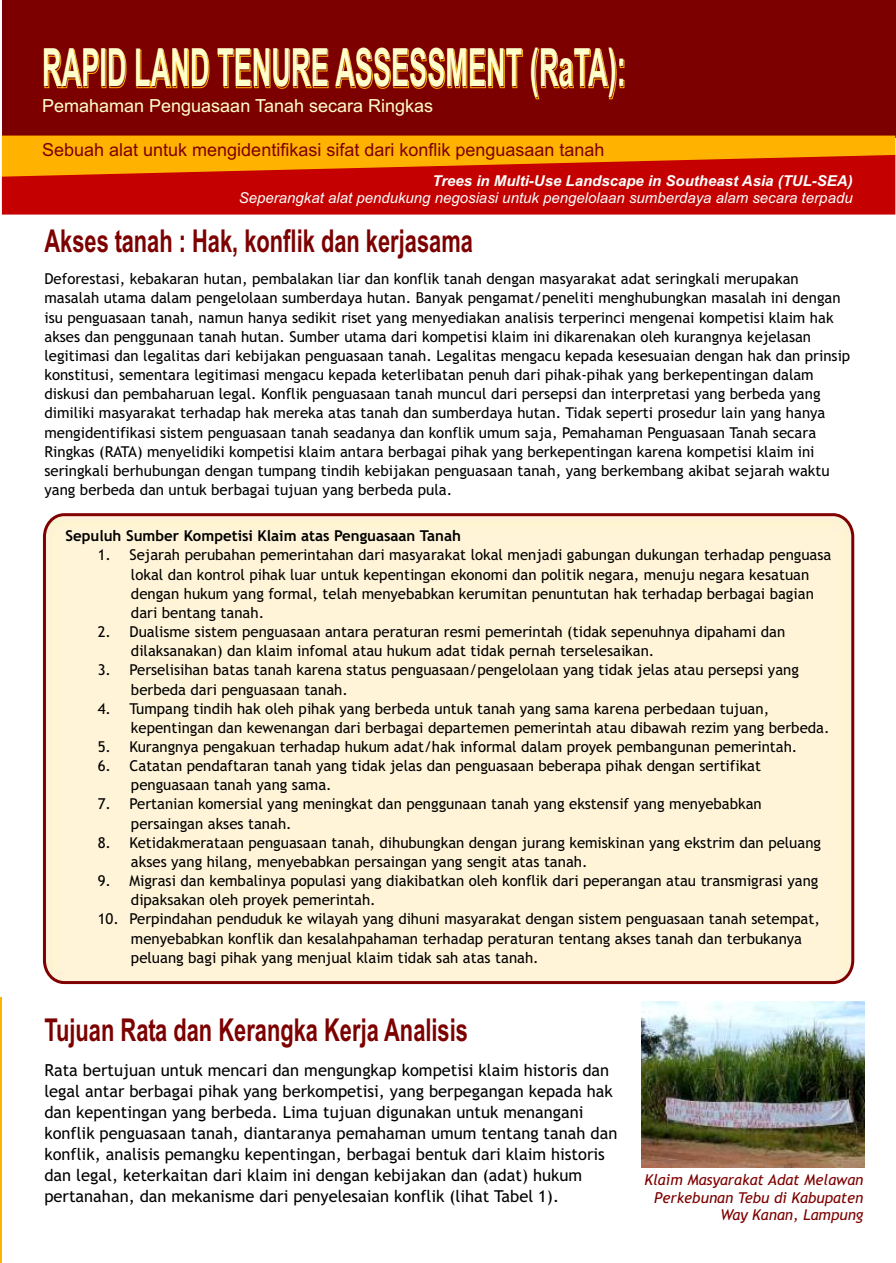
<style>
.page{position:relative;width:896px;height:1263px;background:#fff}
.page>*{position:absolute;margin:0;border:0;box-sizing:border-box;transform-origin:0 0}
.t1{font:700 52.8px "Arial";color:#ffc;scale:.51 1}
.t2{font:700 31.5px "Arial";color:#7d0000;scale:.69 1}
.t3{font:18px "Arial";color:#7d0000}
.t4{font:18px "Arial";color:#ffc}
.t5{font:16.5px/21px "Trebuchet MS";color:#000}
.t6{font:15px/19.2px "Trebuchet MS";color:#000}
.t7{font:italic 15px "Arial";color:#fff}
.t8{font:italic 15px/17.4px "Trebuchet MS";color:#7d0000;text-align:right}
.t9{font:italic 700 15px "Arial";color:#fff}
.t10{font:700 15px "Trebuchet MS";color:#000}
</style>
<div class="page">
<div style="left:2px;top:0;width:893px;height:138px;background:#7d0000"></div>
<hr style="left:0;top:997px;width:2px;height:266px;background:#ffb300">
<div style="left:2px;top:136px;width:893px;height:19px;background:#ffb300"></div>
<svg style="left:2px;top:155px;width:893px;height:60px;background:#cf2201"></svg>
<div style="left:42px;top:513px;width:813px;height:472px;background:#fff4d8"></div>
<img style="left:642px;top:1001px;width:222px;height:166px">
<h1 class="t1" style="left:42px;top:48px;width:1145px">RAPID LAND TENURE ASSESSMENT (RaTA):</h1>
<p class="t4" style="left:42px;top:99px;width:392px">Pemahaman Penguasaan Tanah secara Ringkas</p>
<p class="t3" style="left:42px;top:142px;width:564px">Sebuah alat untuk mengidentifikasi sifat dari konflik penguasaan tanah</p>
<p class="t9" style="left:432px;top:175px;width:422px">Trees in Multi-Use Landscape in Southeast Asia (TUL-SEA)</p>
<p class="t7" style="left:239px;top:192px;width:615px">Seperangkat alat pendukung negosiasi untuk pengelolaan sumberdaya alam secara terpadu</p>
<h2 class="t2" style="left:44px;top:229px;width:622px">Akses tanah : Hak, konflik dan kerjasama</h2>
<p class="t6" style="left:44px;top:271px;width:807px">Deforestasi, kebakaran hutan, pembalakan liar dan konflik tanah dengan masyarakat adat seringkali merupakan masalah utama dalam pengelolaan sumberdaya hutan. Banyak pengamat/peneliti menghubungkan masalah ini dengan isu penguasaan tanah, namun hanya sedikit riset yang menyediakan analisis terperinci mengenai kompetisi klaim hak akses dan penggunaan tanah hutan. Sumber utama dari kompetisi klaim ini dikarenakan oleh kurangnya kejelasan legitimasi dan legalitas dari kebijakan penguasaan tanah. Legalitas mengacu kepada kesesuaian dengan hak dan prinsip konstitusi, sementara legitimasi mengacu kepada keterlibatan penuh dari pihak-pihak yang berkepentingan dalam diskusi dan pembaharuan legal. Konflik penguasaan tanah muncul dari persepsi dan interpretasi yang berbeda yang dimiliki masyarakat terhadap hak mereka atas tanah dan sumberdaya hutan. Tidak seperti prosedur lain yang hanya mengidentifikasi sistem penguasaan tanah seadanya dan konflik umum saja, Pemahaman Penguasaan Tanah secara Ringkas (RATA) menyelidiki kompetisi klaim antara berbagai pihak yang berkepentingan karena kompetisi klaim ini seringkali berhubungan dengan tumpang tindih kebijakan penguasaan tanah, yang berkembang akibat sejarah waktu yang berbeda dan untuk berbagai tujuan yang berbeda pula.</p>
<p class="t10" style="left:65px;top:530px;width:397px">Sepuluh Sumber Kompetisi Klaim atas Penguasaan Tanah</p>
<p class="t6" style="left:131px;top:547px;width:702px;text-indent:-33px">1. Sejarah perubahan pemerintahan dari masyarakat lokal menjadi gabungan dukungan terhadap penguasa lokal dan kontrol pihak luar untuk kepentingan ekonomi dan politik negara, menuju negara kesatuan dengan hukum yang formal, telah menyebabkan kerumitan penuntutan hak terhadap berbagai bagian dari bentang tanah.</p>
<p class="t6" style="left:131px;top:623px;width:655px;text-indent:-33px">2. Dualisme sistem penguasaan antara peraturan resmi pemerintah (tidak sepenuhnya dipahami dan dilaksanakan) dan klaim infomal atau hukum adat tidak pernah terselesaikan.</p>
<p class="t6" style="left:131px;top:662px;width:669px;text-indent:-33px">3. Perselisihan batas tanah karena status penguasaan/pengelolaan yang tidak jelas atau persepsi yang berbeda dari penguasaan tanah.</p>
<p class="t6" style="left:131px;top:700px;width:700px;text-indent:-33px">4. Tumpang tindih hak oleh pihak yang berbeda untuk tanah yang sama karena perbedaan tujuan, kepentingan dan kewenangan dari berbagai departemen pemerintah atau dibawah rezim yang berbeda.</p>
<p class="t6" style="left:98px;top:738px;width:701px">5. Kurangnya pengakuan terhadap hukum adat/hak informal dalam proyek pembangunan pemerintah.</p>
<p class="t6" style="left:131px;top:758px;width:631px;text-indent:-33px">6. Catatan pendaftaran tanah yang tidak jelas dan penguasaan beberapa pihak dengan sertifikat penguasaan tanah yang sama.</p>
<p class="t6" style="left:131px;top:796px;width:632px;text-indent:-33px">7. Pertanian komersial yang meningkat dan penggunaan tanah yang ekstensif yang menyebabkan persaingan akses tanah.</p>
<p class="t6" style="left:131px;top:834px;width:691px;text-indent:-33px">8. Ketidakmerataan penguasaan tanah, dihubungkan dengan jurang kemiskinan yang ekstrim dan peluang akses yang hilang, menyebabkan persaingan yang sengit atas tanah.</p>
<p class="t6" style="left:131px;top:873px;width:689px;text-indent:-33px">9. Migrasi dan kembalinya populasi yang diakibatkan oleh konflik dari peperangan atau transmigrasi yang dipaksakan oleh proyek pemerintah.</p>
<p class="t6" style="left:131px;top:911px;width:690px;text-indent:-33px">10. Perpindahan penduduk ke wilayah yang dihuni masyarakat dengan sistem penguasaan tanah setempat, menyebabkan konflik dan kesalahpahaman terhadap peraturan tentang akses tanah dan terbukanya peluang bagi pihak yang menjual klaim tidak sah atas tanah.</p>
<h2 class="t2" style="left:44px;top:1018px;width:615px">Tujuan Rata dan Kerangka Kerja Analisis</h2>
<p class="t5" style="left:44px;top:1061px;width:574px">Rata bertujuan untuk mencari dan mengungkap kompetisi klaim historis dan legal antar berbagai pihak yang berkompetisi, yang berpegangan kepada hak dan kepentingan yang berbeda. Lima tujuan digunakan untuk menangani konflik penguasaan tanah, diantaranya pemahaman umum tentang tanah dan konflik, analisis pemangku kepentingan, berbagai bentuk dari klaim historis dan legal, keterkaitan dari klaim ini dengan kebijakan dan (adat) hukum pertanahan, dan mekanisme dari penyelesaian konflik (lihat Tabel 1).</p>
<p class="t8" style="left:644px;top:1173px;width:220px">Klaim Masyarakat Adat Melawan<br>Perkebunan Tebu di Kabupaten<br>Way Kanan, Lampung</p>
</div>
